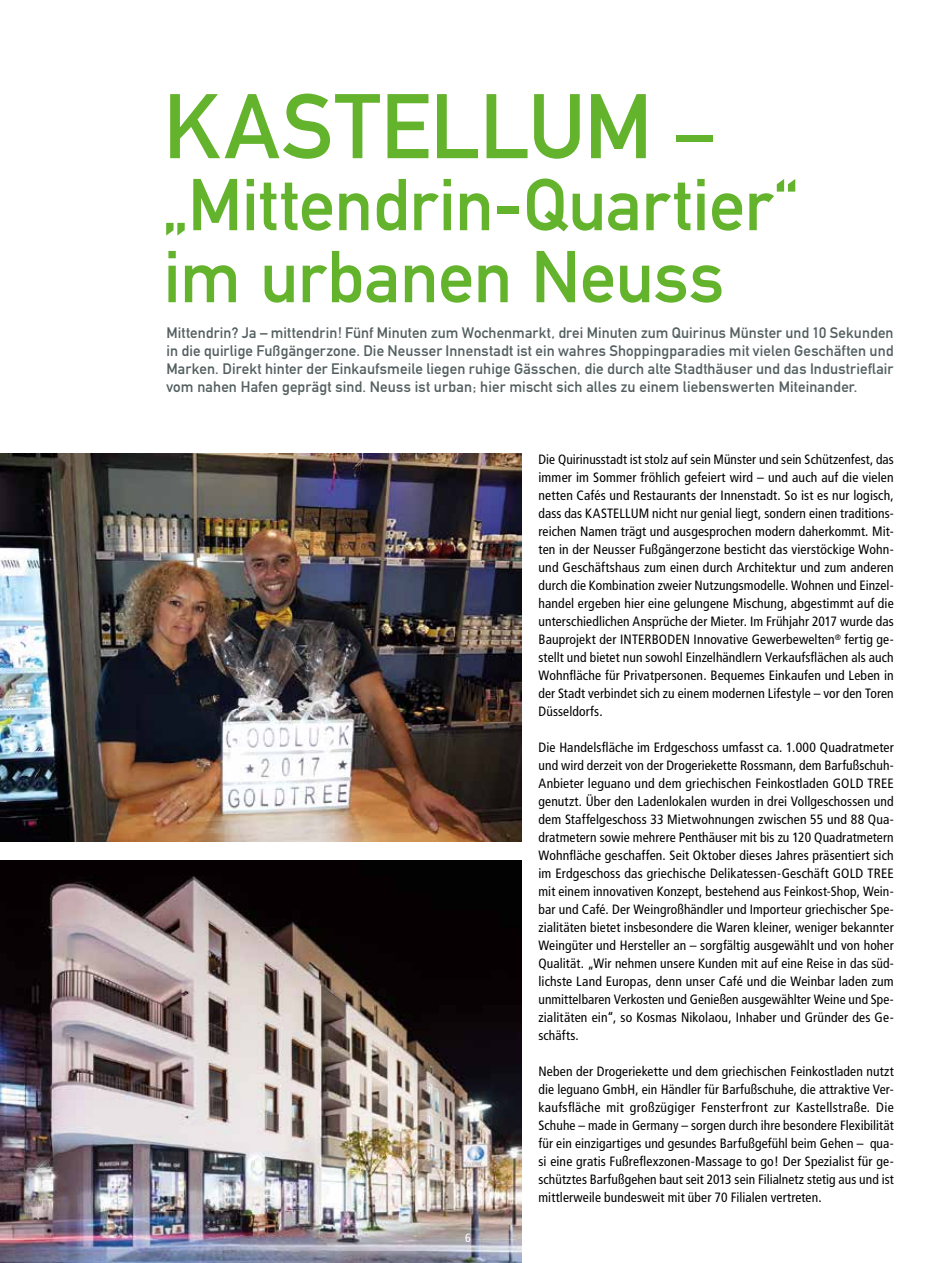
<style>
.page{position:relative;width:936px;height:1263px;background:#fff}
.page>*{position:absolute;margin:0;border:0;box-sizing:border-box;transform-origin:0 0}
.t1{font:90px "DIN Mittelschrift Alternate";color:#64b32c}
.t2{font:72px/72px "DIN Mittelschrift Alternate";letter-spacing:-.005em;color:#64b32c}
.t3{font:15px/18px "DIN Mittelschrift Alternate";letter-spacing:.01em;color:#545f60;text-align:justify}
.t4{font:condensed 13.5px/18px "Frutiger";letter-spacing:.01em;color:#000;text-align:justify}
.t5{font:condensed 12px "Frutiger";color:#fff}
.s1{font-size:72px}
</style>
<div class="page">
<img style="left:0;top:860px;width:522px;height:403px">
<img style="left:0;top:454px;width:522px;height:388px">
<h1 class="t1" style="left:163px;top:74px;width:550px">KASTELLUM <span class="s1">–</span></h1>
<h2 class="t2" style="left:163px;top:169px;width:636px">„Mittendrin-Quartier“ im urbanen Neuss</h2>
<p class="t3" style="left:166px;top:324px;width:728px">Mittendrin? Ja – mittendrin! Fünf Minuten zum Wochenmarkt, drei Minuten zum Quirinus Münster und 10 Sekunden in die quirlige Fußgängerzone. Die Neusser Innenstadt ist ein wahres Shoppingparadies mit vielen Geschäften und Marken. Direkt hinter der Einkaufsmeile liegen ruhige Gässchen, die durch alte Stadthäuser und das Industrieflair vom nahen Hafen geprägt sind. Neuss ist urban; hier mischt sich alles zu einem liebenswerten Miteinander.</p>
<p class="t5" style="left:465px;top:1231px;width:7px">6</p>
<p class="t4" style="left:538px;top:451px;width:357px">Die Quirinusstadt ist stolz auf sein Münster und sein Schützenfest, das immer im Sommer fröhlich gefeiert wird – und auch auf die vielen netten Cafés und Restaurants der Innenstadt. So ist es nur logisch, dass das KASTELLUM nicht nur genial liegt, sondern einen traditions&shy;reichen Namen trägt und ausgesprochen modern daherkommt. Mit&shy;ten in der Neusser Fußgängerzone besticht das vierstöckige Wohn&shy;und Geschäftshaus zum einen durch Architektur und zum anderen durch die Kombination zweier Nutzungsmodelle. Wohnen und Einzel&shy;handel ergeben hier eine gelungene Mischung, abgestimmt auf die unterschiedlichen Ansprüche der Mieter. Im Frühjahr 2017 wurde das Bauprojekt der INTERBODEN Innovative Gewerbewelten<sup>®</sup> fertig ge&shy;stellt und bietet nun sowohl Einzelhändlern Verkaufsflächen als auch Wohnfläche für Privatpersonen. Bequemes Einkaufen und Leben in der Stadt verbindet sich zu einem modernen Lifestyle – vor den Toren Düsseldorfs.</p>
<p class="t4" style="left:538px;top:739px;width:357px">Die Handelsfläche im Erdgeschoss umfasst ca. 1.000 Quadratmeter und wird derzeit von der Drogeriekette Rossmann, dem Barfußschuh-Anbieter leguano und dem griechischen Feinkostladen GOLD TREE genutzt. Über den Ladenlokalen wurden in drei Vollgeschossen und dem Staffelgeschoss 33 Mietwohnungen zwischen 55 und 88 Qua&shy;dratmetern sowie mehrere Penthäuser mit bis zu 120 Quadratmetern Wohnfläche geschaffen. Seit Oktober dieses Jahres präsentiert sich im Erdgeschoss das griechische Delikatessen-Geschäft GOLD TREE mit einem innovativen Konzept, bestehend aus Feinkost-Shop, Wein&shy;bar und Café. Der Weingroßhändler und Importeur griechischer Spe&shy;zialitäten bietet insbesondere die Waren kleiner, weniger bekannter Weingüter und Hersteller an – sorgfältig ausgewählt und von hoher Qualität. „Wir nehmen unsere Kunden mit auf eine Reise in das süd&shy;lichste Land Europas, denn unser Café und die Weinbar laden zum unmittelbaren Verkosten und Genießen ausgewählter Weine und Spe&shy;zialitäten ein“, so Kosmas Nikolaou, Inhaber und Gründer des Ge&shy;schäfts.</p>
<p class="t4" style="left:538px;top:1063px;width:357px">Neben der Drogeriekette und dem griechischen Feinkostladen nutzt die leguano GmbH, ein Händler für Barfußschuhe, die attraktive Ver&shy;kaufsfläche mit großzügiger Fensterfront zur Kastellstraße. Die Schuhe – made in Germany – sorgen durch ihre besondere Flexibilität für ein einzigartiges und gesundes Barfußgefühl beim Gehen – qua&shy;si eine gratis Fußreflexzonen-Massage to go! Der Spezialist für ge&shy;schütztes Barfußgehen baut seit 2013 sein Filialnetz stetig aus und ist mittlerweile bundesweit mit über 70 Filialen vertreten.</p>
</div>
